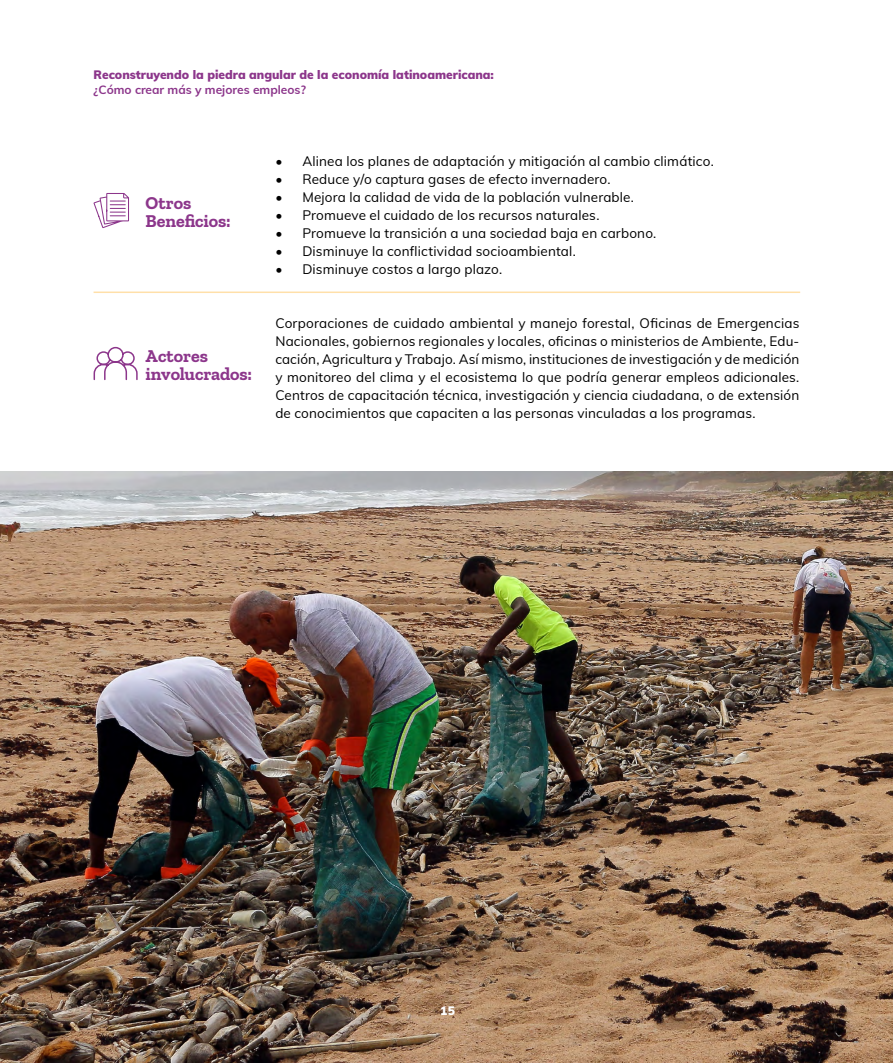
<style>
.page{position:relative;width:893px;height:1063px;background:#fff}
.page>*{position:absolute;margin:0;border:0;box-sizing:border-box;transform-origin:0 0}
.t1{font:700 18px/18px "Zilla Slab";letter-spacing:-.005em;color:#8c368b}
.t2{font:13.5px/18px "Mulish";letter-spacing:.01em;color:#000;text-align:justify}
.t3{font:900 12px "Mulish";color:#8c368b}
.t4{font:700 12px "Mulish";color:#8c368b}
.t5{font:900 12px "Mulish";color:#fff}
</style>
<div class="page">
<hr style="left:94px;top:292px;width:706px;height:1px;background:#ffe0a9">
<img style="left:0;top:472px;width:893px;height:591px">
<svg style="left:93px;top:346px;width:45px;height:35px"></svg>
<svg style="left:93px;top:193px;width:36px;height:35px"></svg>
<p class="t3" style="left:94px;top:66px;width:402px">Reconstruyendo la piedra angular de la economía latinoamericana:</p>
<p class="t4" style="left:94px;top:80px;width:214px">¿Cómo crear más y mejores empleos?</p>
<h1 class="t1" style="left:146px;top:194px;width:87px">Otros<br>Beneficios:</h1>
<h1 class="t1" style="left:146px;top:347px;width:108px">Actores involucrados:</h1>
<p class="t2" style="left:275px;top:151px;width:440px">• Alinea los planes de adaptación y mitigación al cambio climático.</p>
<p class="t2" style="left:275px;top:169px;width:337px">• Reduce y/o captura gases de efecto invernadero.</p>
<p class="t2" style="left:275px;top:187px;width:360px">• Mejora la calidad de vida de la población vulnerable.</p>
<p class="t2" style="left:275px;top:205px;width:326px">• Promueve el cuidado de los recursos naturales.</p>
<p class="t2" style="left:275px;top:223px;width:383px">• Promueve la transición a una sociedad baja en carbono.</p>
<p class="t2" style="left:275px;top:241px;width:302px">• Disminuye la conflictividad socioambiental.</p>
<p class="t2" style="left:275px;top:259px;width:228px">• Disminuye costos a largo plazo.</p>
<p class="t2" style="left:275px;top:313px;width:526px">Corporaciones de cuidado ambiental y manejo forestal, Oficinas de Emergencias Nacionales, gobiernos regionales y locales, oficinas o ministerios de Ambiente, Edu&shy;cación, Agricultura y Trabajo. Así mismo, instituciones de investigación y de medición y monitoreo del clima y el ecosistema lo que podría generar empleos adicionales.<br>Centros de capacitación técnica, investigación y ciencia ciudadana, o de extensión de conocimientos que capaciten a las personas vinculadas a los programas.</p>
<p class="t5" style="left:440px;top:1002px;width:17px">15</p>
</div>
